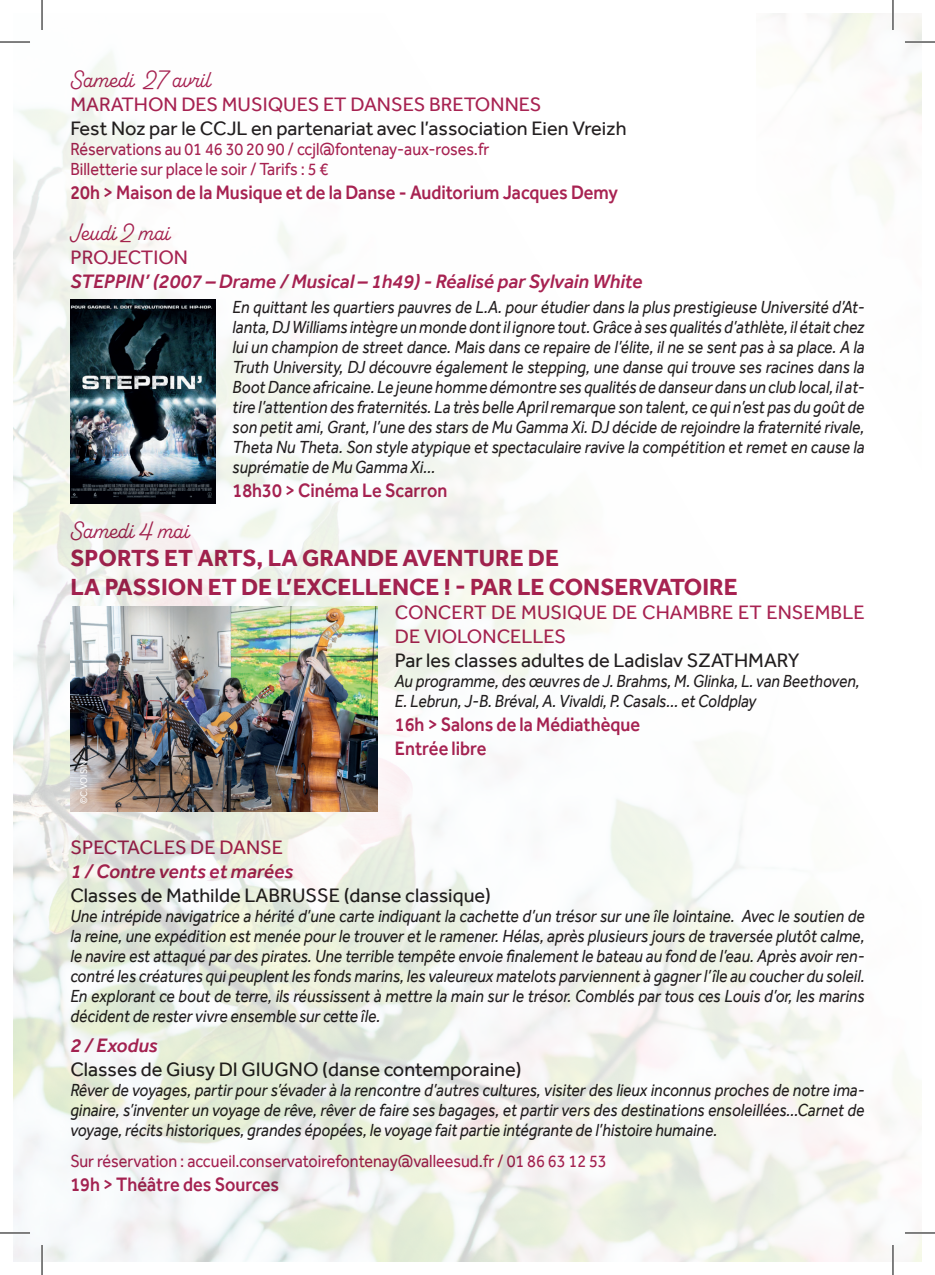
<style>
.page{position:relative;width:935px;height:1275px;background:#fff}
.page>*{position:absolute;margin:0;border:0;box-sizing:border-box;transform-origin:0 0}
.t1{font:700 24px/28.8px "Effra";color:#a82352}
.t2{font:24px "Alkaline";color:#a82352}
.t3{font:20px "Effra";color:#231f20}
.t4{font:500 20px/24px "Effra";color:#a82352;scale:.9 1}
.t5{font:20px/24px "Effra";color:#a82352}
.t6{font:italic 500 20px "Effra";color:#a82352}
.t7{font:italic 18px/20px "Effra";color:#231f20;text-align:justify;scale:.9 1}
.t8{font:18px/20px "Effra";color:#a82352;scale:.9 1}
.t9{font:10px "Effra";color:#fff;scale:.9 1}
</style>
<div class="page">
<img style="left:14px;top:53px;width:742px;height:1208px">
<img style="left:70px;top:299px;width:145px;height:204px">
<img style="left:70px;top:606px;width:308px;height:205px">
<hr style="left:0;top:1231px;width:30px;height:3px;background:#fff">
<hr style="left:41px;top:1245px;width:2px;height:30px;background:#fff">
<hr style="left:0;top:42px;width:30px;height:1px;background:#000">
<hr style="left:904px;top:42px;width:30px;height:1px;background:#000">
<hr style="left:0;top:1232px;width:30px;height:1px;background:#000">
<hr style="left:904px;top:1232px;width:30px;height:1px;background:#000">
<hr style="left:42px;top:0;width:1px;height:30px;background:#000">
<hr style="left:42px;top:1245px;width:1px;height:30px;background:#000">
<hr style="left:892px;top:0;width:1px;height:30px;background:#000">
<hr style="left:892px;top:1245px;width:1px;height:30px;background:#000">
<h1 class="t2" style="left:70px;top:65px;width:142px">Samedi 27 avril</h1>
<p class="t5" style="left:70px;top:92px;width:472px">MARATHON DES MUSIQUES ET DANSES BRETONNES</p>
<p class="t3" style="left:70px;top:117px;width:557px">Fest Noz par le CCJL en partenariat avec l’association Eien Vreizh</p>
<p class="t8" style="left:70px;top:139px;width:467px">Réservations au 01 46 30 20 90 / ccjl@fontenay-aux-roses.fr<br>Billetterie sur place le soir / Tarifs : 5 €</p>
<p class="t4" style="left:70px;top:180px;width:610px">20h &gt; Maison de la Musique et de la Danse - Auditorium Jacques Demy</p>
<h1 class="t2" style="left:70px;top:217px;width:101px">Jeudi 2 mai</h1>
<p class="t5" style="left:70px;top:245px;width:119px">PROJECTION</p>
<p class="t6" style="left:70px;top:269px;width:573px">STEPPIN’ (2007 – Drame / Musical – 1h49) - Réalisé par Sylvain White</p>
<p class="t7" style="left:232px;top:297px;width:703px">En quittant les quartiers pauvres de L.A. pour étudier dans la plus prestigieuse Université d’At&shy;lanta, DJ Williams intègre un monde dont il ignore tout. Grâce à ses qualités d’athlète, il était chez lui un champion de street dance. Mais dans ce repaire de l’élite, il ne se sent pas à sa place. A la Truth University, DJ découvre également le stepping, une danse qui trouve ses racines dans la Boot Dance africaine. Le jeune homme démontre ses qualités de danseur dans un club local, il at&shy;tire l’attention des fraternités. La très belle April remarque son talent, ce qui n’est pas du goût de son petit ami, Grant, l’une des stars de Mu Gamma Xi. DJ décide de rejoindre la fraternité rivale, Theta Nu Theta. Son style atypique et spectaculaire ravive la compétition et remet en cause la suprématie de Mu Gamma Xi...</p>
<p class="t4" style="left:232px;top:478px;width:240px">18h30 &gt; Cinéma Le Scarron</p>
<h1 class="t2" style="left:70px;top:515px;width:120px">Samedi 4 mai</h1>
<h1 class="t1" style="left:70px;top:543px;width:668px">SPORTS ET ARTS, LA GRANDE AVENTURE DE<br>LA PASSION ET DE L’EXCELLENCE ! - PAR LE CONSERVATOIRE</h1>
<p class="t5" style="left:395px;top:600px;width:471px">CONCERT DE MUSIQUE DE CHAMBRE ET ENSEMBLE<br>DE VIOLONCELLES</p>
<p class="t3" style="left:395px;top:648px;width:406px">Par les classes adultes de Ladislav SZATHMARY</p>
<p class="t7" style="left:395px;top:671px;width:518px">Au programme, des œuvres de J. Brahms, M. Glinka, L. van Beethoven,<br>E. Lebrun, J-B. Bréval, A. Vivaldi, P. Casals… et Coldplay</p>
<p class="t4" style="left:395px;top:712px;width:274px">16h &gt; Salons de la Médiathèque<br>Entrée libre</p>
<p class="t9" style="left:78px;top:804px;width:50px;rotate:-90deg">©C.VOISIN</p>
<p class="t5" style="left:70px;top:835px;width:214px">SPECTACLES DE DANSE</p>
<p class="t6" style="left:70px;top:859px;width:224px">1 / Contre vents et marées</p>
<p class="t3" style="left:70px;top:883px;width:422px">Classes de Mathilde LABRUSSE (danse classique)</p>
<p class="t7" style="left:70px;top:906px;width:884px">Une intrépide navigatrice a hérité d’une carte indiquant la cachette d’un trésor sur une île lointaine. Avec le soutien de la reine, une expédition est menée pour le trouver et le ramener. Hélas, après plusieurs jours de traversée plutôt calme, le navire est attaqué par des pirates. Une terrible tempête envoie finalement le bateau au fond de l’eau. Après avoir ren&shy;contré les créatures qui peuplent les fonds marins, les valeureux matelots parviennent à gagner l’île au coucher du soleil.<br>En explorant ce bout de terre, ils réussissent à mettre la main sur le trésor. Comblés par tous ces Louis d’or, les marins décident de rester vivre ensemble sur cette île.</p>
<p class="t6" style="left:70px;top:1033px;width:89px">2 / Exodus</p>
<p class="t3" style="left:70px;top:1057px;width:452px">Classes de Giusy DI GIUGNO (danse contemporaine)</p>
<p class="t7" style="left:70px;top:1079px;width:883px">Rêver de voyages, partir pour s’évader à la rencontre d’autres cultures, visiter des lieux inconnus proches de notre ima&shy;ginaire, s’inventer un voyage de rêve, rêver de faire ses bagages, et partir vers des destinations ensoleillées…Carnet de voyage, récits historiques, grandes épopées, le voyage fait partie intégrante de l’histoire humaine.</p>
<p class="t8" style="left:70px;top:1151px;width:597px">Sur réservation : accueil.conservatoirefontenay@valleesud.fr / 01 86 63 12 53</p>
<p class="t4" style="left:70px;top:1172px;width:233px">19h &gt; Théâtre des Sources</p>
</div>
